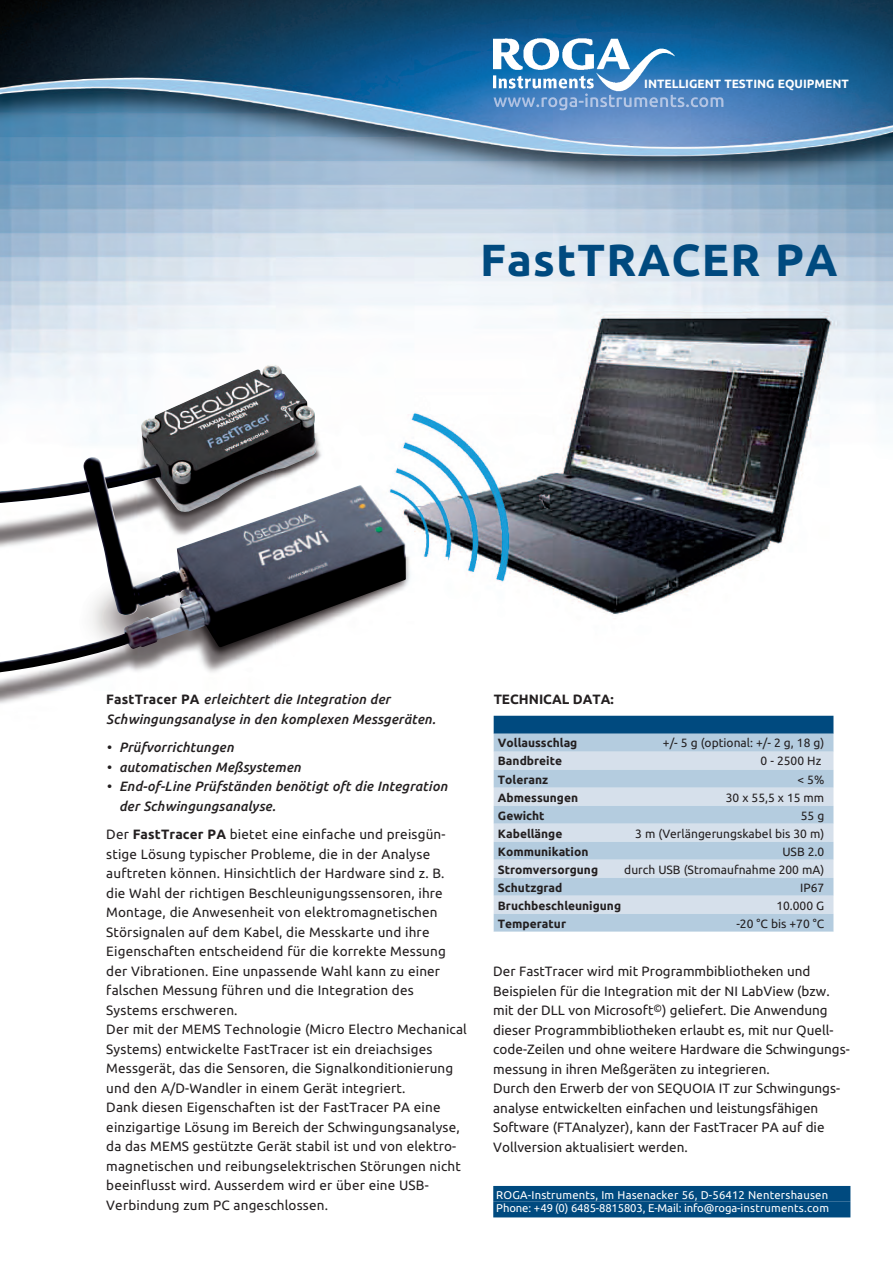
<style>
.page{position:relative;width:893px;height:1263px;background:#fff}
.page>*{position:absolute;margin:0;border:0;box-sizing:border-box;transform-origin:0 0}
.t1{font:700 45px "Ubuntu";letter-spacing:.03em;color:#004a7f}
.t2{font:13.5px/19.5px "Ubuntu";letter-spacing:.01em;color:#231f20}
.t3{font:italic 500 13.5px/19.5px "Ubuntu";letter-spacing:.01em;color:#231f20}
.t4{font:700 13.5px "Ubuntu";color:#231f20}
.t5{font:12px "Ubuntu";color:#231f20}
.t6{font:700 12px "Ubuntu";color:#231f20}
.t7{font:700 12px "Ubuntu";color:#fff}
.t8{font:11.25px/12.8px "Ubuntu";letter-spacing:.015em;color:#fff}
.s1{font-weight:700;font-style:normal}
.s2{font-weight:700}
</style>
<div class="page">
<img style="left:0;top:0;width:893px;height:833px">
<div style="left:494px;top:716px;width:339px;height:18px;background:#004a7f"></div>
<div style="left:494px;top:734px;width:339px;height:18px;background:#b4ccdf"></div>
<div style="left:494px;top:752px;width:339px;height:18px;background:#d6e0eb"></div>
<div style="left:494px;top:770px;width:339px;height:18px;background:#b4ccdf"></div>
<div style="left:494px;top:788px;width:339px;height:18px;background:#d6e0eb"></div>
<div style="left:494px;top:806px;width:339px;height:18px;background:#b4ccdf"></div>
<div style="left:494px;top:824px;width:339px;height:18px;background:#d6e0eb"></div>
<div style="left:494px;top:842px;width:339px;height:18px;background:#b4ccdf"></div>
<div style="left:494px;top:860px;width:339px;height:18px;background:#d6e0eb"></div>
<div style="left:494px;top:878px;width:339px;height:18px;background:#b4ccdf"></div>
<div style="left:494px;top:896px;width:339px;height:18px;background:#d6e0eb"></div>
<div style="left:494px;top:914px;width:339px;height:18px;background:#b4ccdf"></div>
<img style="left:494px;top:38px;width:181px;height:54px">
<img style="left:493px;top:97px;width:74px;height:10px">
<div style="left:493px;top:1186px;width:357px;height:16px;background:#004a7f"></div>
<div style="left:493px;top:1202px;width:357px;height:15px;background:#004a7f"></div>
<img style="left:0;top:364px;width:316px;height:88px">
<img style="left:0;top:452px;width:406px;height:225px">
<p class="t7" style="left:644px;top:76px;width:206px">INTELLIGENT TESTING EQUIPMENT</p>
<h1 class="t1" style="left:480px;top:233px;width:359px">FastTRACER PA</h1>
<p class="t3" style="left:106px;top:689px;width:331px"><span class="s1">FastTracer PA</span> erleichtert die Integration der<br>Schwingungsanalyse in den komplexen Messgeräten.</p>
<p class="t3" style="left:106px;top:737px;width:129px">• Prüfvorrichtungen</p>
<p class="t3" style="left:106px;top:757px;width:196px">• automatischen Meßsystemen</p>
<p class="t3" style="left:119px;top:776px;width:330px;text-indent:-13px">• End-of-Line Prüfständen benötigt oft die Integration der Schwingungsanalyse.</p>
<p class="t2" style="left:106px;top:824px;width:362px">Der <span class="s2">FastTracer PA</span> bietet eine einfache und preisgün&shy;stige Lösung typischer Probleme, die in der Analyse auftreten können. Hinsichtlich der Hardware sind z. B. die Wahl der richtigen Beschleunigungssensoren, ihre Montage, die Anwesenheit von elektromagnetischen Störsignalen auf dem Kabel, die Messkarte und ihre Eigenschaften entscheidend für die korrekte Messung der Vibrationen. Eine unpassende Wahl kann zu einer falschen Messung führen und die Integration des Systems erschweren.<br>Der mit der MEMS Technologie (Micro Electro Mechanical Systems) entwickelte FastTracer ist ein dreiachsiges Messgerät, das die Sensoren, die Signalkonditionierung und den A/D-Wandler in einem Gerät integriert.<br>Dank diesen Eigenschaften ist der FastTracer PA eine einzigartige Lösung im Bereich der Schwingungsanalyse, da das MEMS gestützte Gerät stabil ist und von elektro&shy;magnetischen und reibungselektrischen Störungen nicht beeinflusst wird. Ausserdem wird er über eine USB-Verbindung zum PC angeschlossen.</p>
<p class="t4" style="left:494px;top:691px;width:122px">TECHNICAL DATA:</p>
<p class="t6" style="left:498px;top:736px;width:81px">Vollausschlag</p>
<p class="t5" style="left:663px;top:736px;width:163px">+/- 5 g (optional: +/- 2 g, 18 g)</p>
<p class="t6" style="left:498px;top:754px;width:66px">Bandbreite</p>
<p class="t5" style="left:761px;top:754px;width:62px">0 - 2500 Hz</p>
<p class="t6" style="left:498px;top:772px;width:52px">Toleranz</p>
<p class="t5" style="left:797px;top:772px;width:28px">&lt; 5%</p>
<p class="t6" style="left:498px;top:790px;width:82px">Abmessungen</p>
<p class="t5" style="left:726px;top:790px;width:100px">30 x 55,5 x 15 mm</p>
<p class="t6" style="left:498px;top:808px;width:48px">Gewicht</p>
<p class="t5" style="left:801px;top:808px;width:25px">55 g</p>
<p class="t6" style="left:498px;top:826px;width:66px">Kabellänge</p>
<p class="t5" style="left:635px;top:826px;width:190px">3 m (Verlängerungskabel bis 30 m)</p>
<p class="t6" style="left:498px;top:844px;width:92px">Kommunikation</p>
<p class="t5" style="left:782px;top:844px;width:43px">USB 2.0</p>
<p class="t6" style="left:498px;top:862px;width:102px">Stromversorgung</p>
<p class="t5" style="left:624px;top:862px;width:201px">durch USB (Stromaufnahme 200 mA)</p>
<p class="t6" style="left:498px;top:880px;width:66px">Schutzgrad</p>
<p class="t5" style="left:800px;top:880px;width:26px">IP67</p>
<p class="t6" style="left:498px;top:898px;width:125px">Bruchbeschleunigung</p>
<p class="t5" style="left:776px;top:898px;width:49px">10.000 G</p>
<p class="t6" style="left:498px;top:916px;width:70px">Temperatur</p>
<p class="t5" style="left:736px;top:916px;width:89px">-20 °C bis +70 °C</p>
<p class="t2" style="left:493px;top:961px;width:358px">Der FastTracer wird mit Programmbibliotheken und Beispielen für die Integration mit der NI LabView (bzw. mit der DLL von Microsoft<sup>©</sup>) geliefert. Die Anwendung dieser Programmbibliotheken erlaubt es, mit nur Quell&shy;code-Zeilen und ohne weitere Hardware die Schwingungs&shy;messung in ihren Meßgeräten zu integrieren.<br>Durch den Erwerb der von SEQUOIA IT zur Schwingungs&shy;analyse entwickelten einfachen und leistungsfähigen Software (FTAnalyzer), kann der FastTracer PA auf die Vollversion aktualisiert werden.</p>
<p class="t8" style="left:496px;top:1188px;width:334px">ROGA-Instruments, Im Hasenacker 56, D-56412 Nentershausen<br>Phone: +49 (0) 6485-8815803, E-Mail: info@roga-instruments.com</p>
</div>
